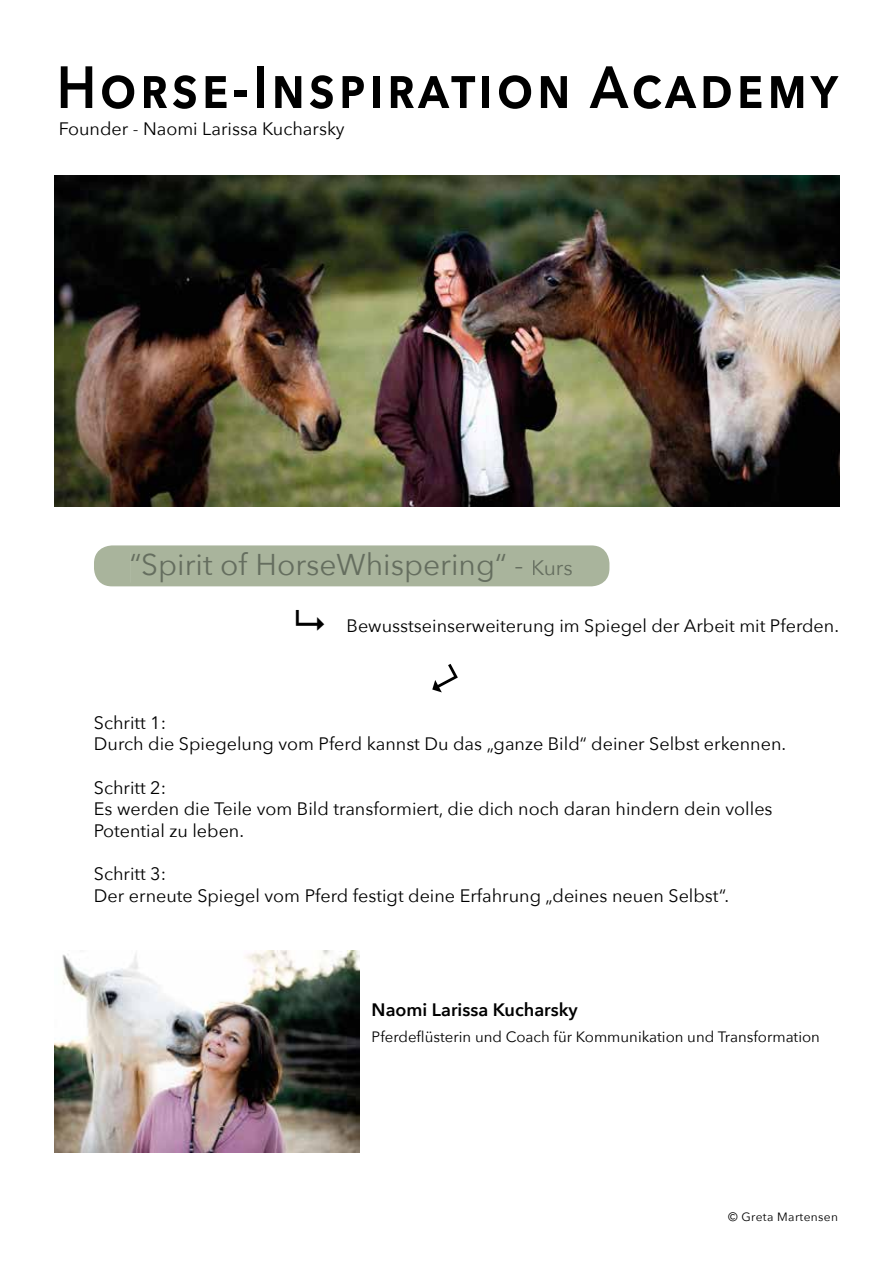
<style>
.page{position:relative;width:893px;height:1263px;background:#fff}
.page>*{position:absolute;margin:0;border:0;box-sizing:border-box;transform-origin:0 0}
.t1{font:600 58.8px "Avenir Next";letter-spacing:.06em;color:#000;scale:.92 1}
.t2{font:30px "Avenir Next";color:#656e5f}
.t3{font:18px/21.6px "Avenir Next";color:#000}
.t4{font:600 18px "Avenir Next";color:#000}
.t5{font:15px "Avenir Next";color:#000}
.t6{font:12px "Avenir Next";letter-spacing:.03em;color:#000}
.s1{font-size:21px}
</style>
<div class="page">
<svg style="left:94px;top:545px;width:515px;height:41px;background:#adb8a1"></svg>
<div style="left:131px;top:552px;width:393px;height:31px;background:#a9b49c"></div>
<div style="left:533px;top:561px;width:39px;height:15px;background:#a9b49c"></div>
<img style="left:55px;top:175px;width:785px;height:331px">
<img style="left:54px;top:950px;width:306px;height:202px">
<h1 class="t1" style="left:57px;top:37px;width:851px">HORSE-INSPIRATION ACADEMY</h1>
<p class="t3" style="left:59px;top:117px;width:287px">Founder - Naomi Larissa Kucharsky</p>
<h2 class="t2" style="left:130px;top:540px;width:445px">“Spirit of HorseWhispering“ - <span class="s1">Kurs</span></h2>
<p class="t3" style="left:347px;top:614px;width:494px">Bewusstseinserweiterung im Spiegel der Arbeit mit Pferden.</p>
<p class="t3" style="left:94px;top:711px;width:694px">Schritt 1:<br>Durch die Spiegelung vom Pferd kannst Du das „ganze Bild“ deiner Selbst erkennen.</p>
<p class="t3" style="left:94px;top:776px;width:680px">Schritt 2:<br>Es werden die Teile vom Bild transformiert, die dich noch daran hindern dein volles<br>Potential zu leben.</p>
<p class="t3" style="left:94px;top:862px;width:637px">Schritt 3:<br>Der erneute Spiegel vom Pferd festigt deine Erfahrung „deines neuen Selbst“.</p>
<p class="t4" style="left:372px;top:994px;width:207px">Naomi Larissa Kucharsky</p>
<p class="t5" style="left:372px;top:1024px;width:450px">Pferdeflüsterin und Coach für Kommunikation und Transformation</p>
<p class="t6" style="left:728px;top:1207px;width:111px">© Greta Martensen</p>
</div>
